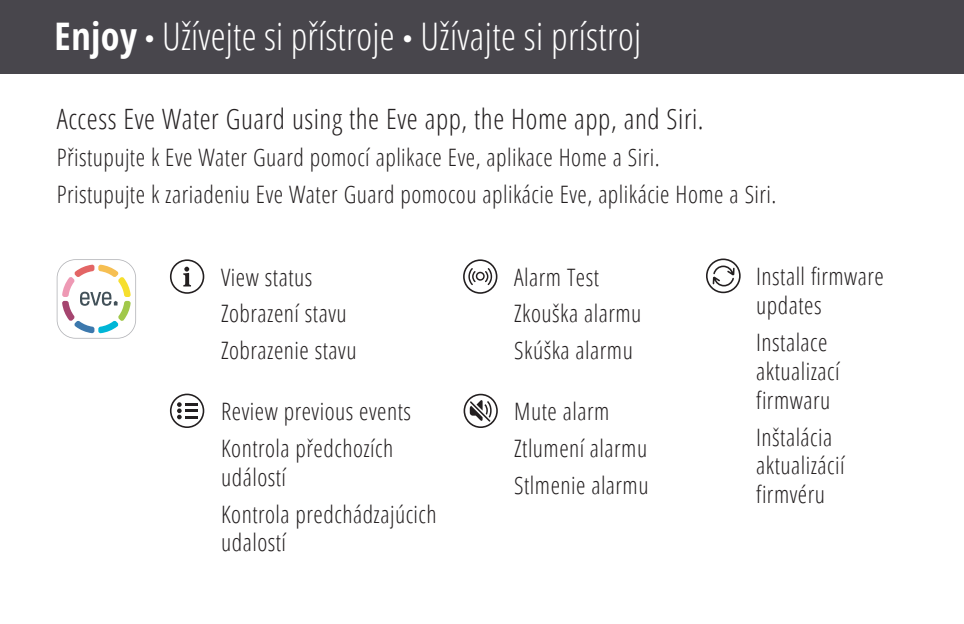
<style>
.page{position:relative;width:964px;height:624px;background:#fff}
.page>*{position:absolute;margin:0;border:0;box-sizing:border-box;transform-origin:0 0}
.t1{font:300 38px "Open Sans Condensed";letter-spacing:.005em;color:#fff}
.t2{font:300 28px "Open Sans Condensed";letter-spacing:.02em;color:#231f20}
.t3{font:300 24px/36.8px "Open Sans Condensed";letter-spacing:.02em;color:#231f20}
.s1{font-weight:700}
.s2{font-family:"Univers LT Std";font-weight:700;font-stretch:condensed;font-size:20px}
</style>
<div class="page">
<div style="left:0;top:0;width:964px;height:74px;background:#48464c"></div>
<svg style="left:57px;top:259px;width:79px;height:79px"></svg>
<div style="left:706px;top:258px;width:35px;height:35px;border:2px solid #231f20;border-radius:50%"></div>
<svg style="left:712px;top:258px;width:23px;height:29px"></svg>
<div style="left:170px;top:259px;width:34px;height:35px;border:2px solid #231f20;border-radius:50%"></div>
<svg style="left:183px;top:267px;width:8px;height:19px"></svg>
<div style="left:170px;top:393px;width:34px;height:35px;border:2px solid #231f20;border-radius:50%"></div>
<svg style="left:177px;top:402px;width:20px;height:17px"></svg>
<div style="left:463px;top:259px;width:34px;height:35px;border:2px solid #231f20;border-radius:50%"></div>
<svg style="left:468px;top:268px;width:24px;height:17px"></svg>
<div style="left:463px;top:394px;width:35px;height:34px;border:2px solid #231f20;border-radius:50%"></div>
<svg style="left:470px;top:399px;width:22px;height:22px"></svg>
<h1 class="t1" style="left:54px;top:18px;width:588px"><span class="s1">Enjoy</span> <span class="s2">•</span> Užívejte si přístroje <span class="s2">•</span> Užívajte si prístroj</h1>
<p class="t2" style="left:57px;top:105px;width:648px">Access Eve Water Guard using the Eve app, the Home app, and Siri.</p>
<p class="t3" style="left:57px;top:140px;width:721px">Přistupujte k Eve Water Guard pomocí aplikace Eve, aplikace Home a Siri.<br>Pristupujte k zariadeniu Eve Water Guard pomocou aplikácie Eve, aplikácie Home a Siri.</p>
<p class="t3" style="left:221px;top:260px;width:137px">View status<br>Zobrazení stavu<br>Zobrazenie stavu</p>
<p class="t3" style="left:221px;top:394px;width:191px">Review previous events<br>Kontrola předchozích</p>
<p class="t3" style="left:221px;top:460px;width:217px">událostí<br>Kontrola predchádzajúcich</p>
<p class="t3" style="left:221px;top:525px;width:66px">udalostí</p>
<p class="t3" style="left:514px;top:260px;width:129px">Alarm Test<br>Zkouška alarmu<br>Skúška alarmu</p>
<p class="t3" style="left:514px;top:394px;width:136px">Mute alarm<br>Ztlumení alarmu<br>Stlmenie alarmu</p>
<p class="t3" style="left:756px;top:264px;width:129px;line-height:28.8px">Install firmware updates</p>
<p class="t3" style="left:756px;top:329px;width:85px;line-height:28.8px">Instalace aktualizací firmwaru</p>
<p class="t3" style="left:756px;top:424px;width:90px;line-height:28.8px">Inštalácia aktualizácií firmvéru</p>
</div>
